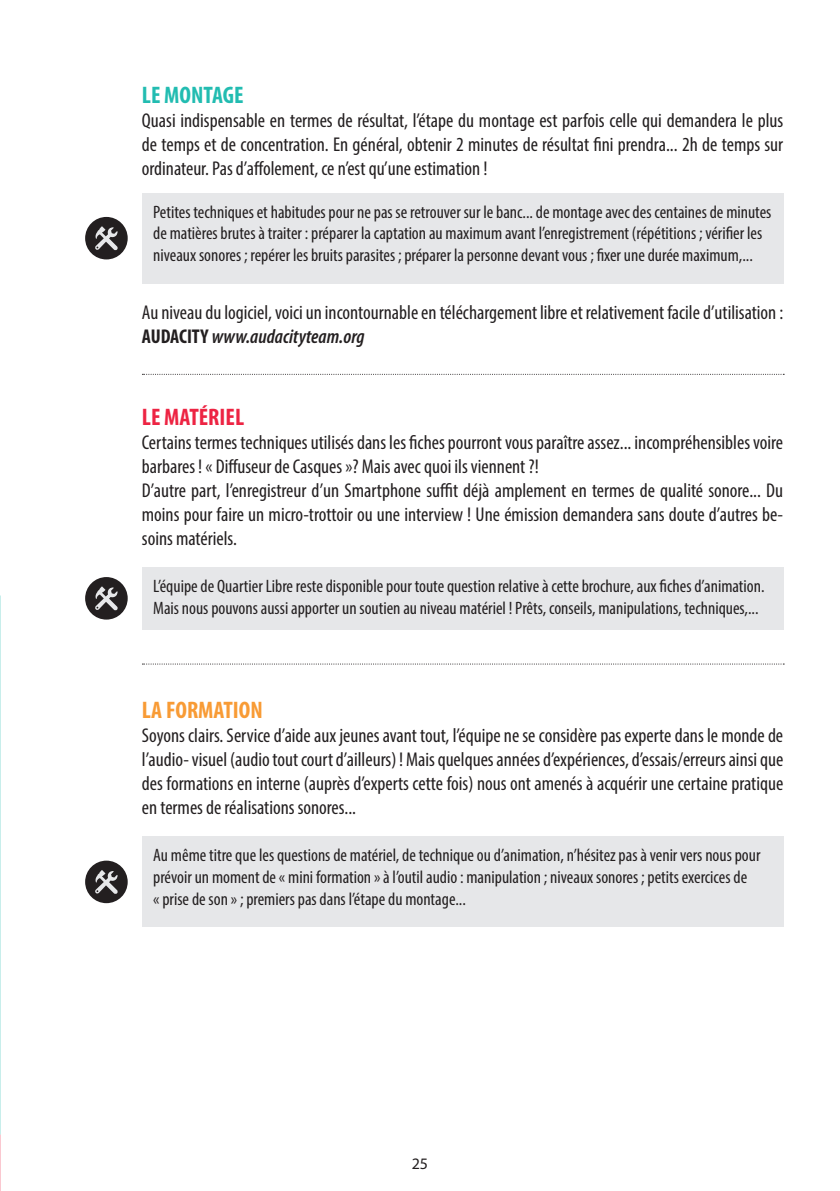
<style>
.page{position:relative;width:840px;height:1191px;background:#fff}
.page>*{position:absolute;margin:0;border:0;box-sizing:border-box;transform-origin:0 0}
.t1{font:700 condensed 24px "Myriad Pro";color:#f89b35}
.t2{font:700 condensed 24px "Myriad Pro";color:#ed2443}
.t3{font:700 condensed 24px "Myriad Pro";color:#22bcb1}
.t4{font:condensed 20px/24px "Myriad Pro";color:#231f20;text-align:justify}
.t5{font:condensed 18px/21.6px "Myriad Pro";color:#231f20}
.t6{font:16px "Myriad Pro";color:#231f20}
.s1{font-weight:700}
.s2{font-weight:600;font-style:italic}
</style>
<div class="page">
<div style="left:142px;top:193px;width:640px;height:90px;background:#e6e7e9"></div>
<div style="left:142px;top:836px;width:640px;height:91px;background:#e6e7e9"></div>
<div style="left:142px;top:567px;width:640px;height:62px;background:#e6e7e9"></div>
<svg style="left:142px;top:374px;width:641px;height:1px"></svg>
<svg style="left:142px;top:663px;width:640px;height:1px"></svg>
<div style="left:85px;top:217px;width:43px;height:42px;background:#231f20;border-radius:50%"></div>
<svg style="left:95px;top:226px;width:23px;height:24px"></svg>
<div style="left:85px;top:577px;width:43px;height:42px;background:#231f20;border-radius:50%"></div>
<svg style="left:95px;top:586px;width:23px;height:24px"></svg>
<div style="left:85px;top:860px;width:43px;height:43px;background:#231f20;border-radius:50%"></div>
<svg style="left:95px;top:870px;width:23px;height:24px"></svg>
<p class="t3" style="left:142px;top:80px;width:103px">LE MONTAGE</p>
<p class="t4" style="left:142px;top:108px;width:642px">Quasi indispensable en termes de résultat, l’étape du montage est parfois celle qui demandera le plus de temps et de concentration. En général, obtenir 2 minutes de résultat fini prendra... 2h de temps sur ordinateur. Pas d’affolement, ce n’est qu’une estimation !</p>
<p class="t5" style="left:153px;top:201px;width:619px">Petites techniques et habitudes pour ne pas se retrouver sur le banc... de montage avec des centaines de minutes de matières brutes à traiter : préparer la captation au maximum avant l’enregistrement (répétitions ; vérifier les niveaux sonores ; repérer les bruits parasites ; préparer la personne devant vous ; fixer une durée maximum,...</p>
<p class="t4" style="left:142px;top:300px;width:642px">Au niveau du logiciel, voici un incontournable en téléchargement libre et relativement facile d’utilisation :<br><span class="s1">AUDACITY</span> <span class="s2">www.audacityteam.org</span></p>
<p class="t2" style="left:142px;top:402px;width:104px">LE MATÉRIEL</p>
<p class="t4" style="left:142px;top:430px;width:642px;text-align:left">Certains termes techniques utilisés dans les fiches pourront vous paraître assez... incompréhensibles voire barbares ! « Diffuseur de Casques »? Mais avec quoi ils viennent ?!<br>D’autre part, l’enregistreur d’un Smartphone suffit déjà amplement en termes de qualité sonore... Du moins pour faire un micro-trottoir ou une interview ! Une émission demandera sans doute d’autres be&shy;soins matériels.</p>
<p class="t5" style="left:153px;top:575px;width:612px">L’équipe de Quartier Libre reste disponible pour toute question relative à cette brochure, aux fiches d’animation.<br>Mais nous pouvons aussi apporter un soutien au niveau matériel ! Prêts, conseils, manipulations, techniques,...</p>
<p class="t1" style="left:142px;top:694px;width:122px">LA FORMATION</p>
<p class="t4" style="left:142px;top:723px;width:642px">Soyons clairs. Service d’aide aux jeunes avant tout, l’équipe ne se considère pas experte dans le monde de l’audio- visuel (audio tout court d’ailleurs) ! Mais quelques années d’expériences, d’essais/erreurs ainsi que des formations en interne (auprès d’experts cette fois) nous ont amenés à acquérir une certaine pratique en termes de réalisations sonores...</p>
<p class="t5" style="left:153px;top:844px;width:608px">Au même titre que les questions de matériel, de technique ou d’animation, n’hésitez pas à venir vers nous pour prévoir un moment de « mini formation » à l’outil audio : manipulation ; niveaux sonores ; petits exercices de<br>« prise de son » ; premiers pas dans l’étape du montage...</p>
<p class="t6" style="left:411px;top:1154px;width:18px">25</p>
</div>
